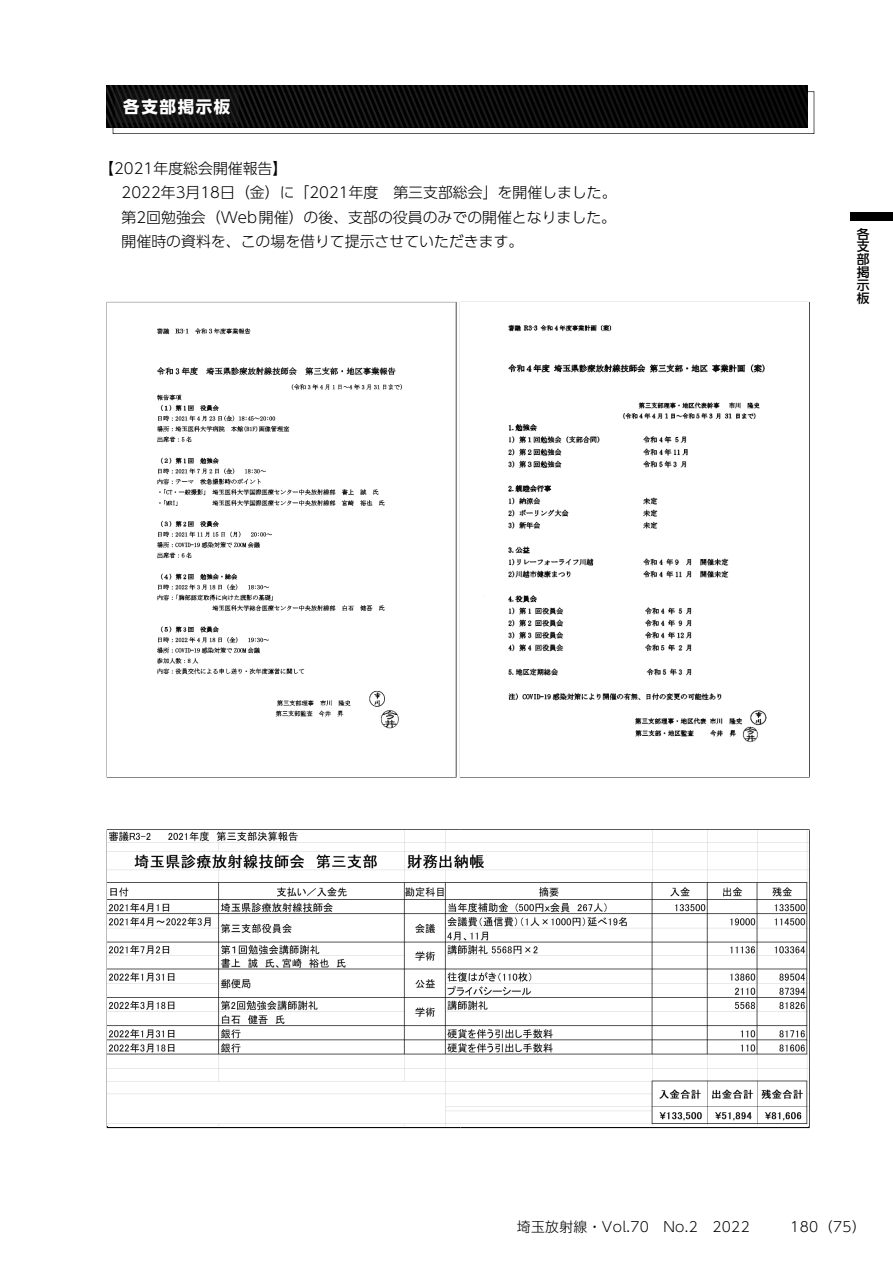
<style>
.page{position:relative;width:893px;height:1263px;background:#fff}
.page>*{position:absolute;margin:0;border:0;box-sizing:border-box;transform-origin:0 0}
.t1{font:700 16.5px "UD Shin Go Pr 6";letter-spacing:.1em;color:#fff}
.t2{font:300 14.85px/24.5px "UD Shin Go Pr 6";color:#000}
.t3{font:300 13.8px "UD Shin Go Pr 6";letter-spacing:.025em;color:#000}
.t4{font:500 12.75px/12.8px "UD Shin Go Pr 6";color:#000;text-align:justify}
</style>
<div class="page">
<img style="left:106px;top:86px;width:7px;height:42px">
<svg style="left:113px;top:85px;width:701px;height:49px;background:#272727"></svg>
<hr style="left:107px;top:302px;width:349px;height:1px;background:#000">
<hr style="left:107px;top:303px;width:1px;height:473px;background:#000">
<hr style="left:455px;top:303px;width:1px;height:473px;background:#000">
<hr style="left:460px;top:302px;width:350px;height:1px;background:#000">
<hr style="left:460px;top:303px;width:1px;height:473px;background:#000">
<hr style="left:809px;top:303px;width:1px;height:473px;background:#000">
<hr style="left:107px;top:776px;width:349px;height:1px;background:#000">
<hr style="left:460px;top:776px;width:350px;height:1px;background:#000">
<hr style="left:107px;top:829px;width:349px;height:1px;background:#000">
<hr style="left:107px;top:830px;width:1px;height:297px;background:#000">
<hr style="left:460px;top:829px;width:350px;height:1px;background:#000">
<hr style="left:809px;top:830px;width:1px;height:297px;background:#000">
<hr style="left:107px;top:1127px;width:349px;height:1px;background:#000">
<hr style="left:460px;top:1127px;width:350px;height:1px;background:#000">
<img style="left:157px;top:328px;width:245px;height:401px">
<img style="left:508px;top:324px;width:259px;height:419px">
<img style="left:108px;top:830px;width:700px;height:295px">
<div style="left:850px;top:213px;width:43px;height:8px;background:#000"></div>
<p class="t1" style="left:123px;top:93px;width:109px">各支部掲示板</p>
<p class="t2" style="left:122px;top:155px;width:496px;text-indent:-22px">【2021年度総会開催報告】<br>2022年3月18日（金）に「2021年度　第三支部総会」を開催しました。第2回勉強会（Web開催）の後、支部の役員のみでの開催となりました。開催時の資料を、この場を借りて提示させていただきます。</p>
<p class="t4" style="left:857px;top:227px;width:14px">各支部掲示板</p>
<p class="t3" style="left:517px;top:1215px;width:234px">埼玉放射線・Vol.70　No.2　2022</p>
<p class="t3" style="left:790px;top:1215px;width:77px">180（75）</p>
</div>
